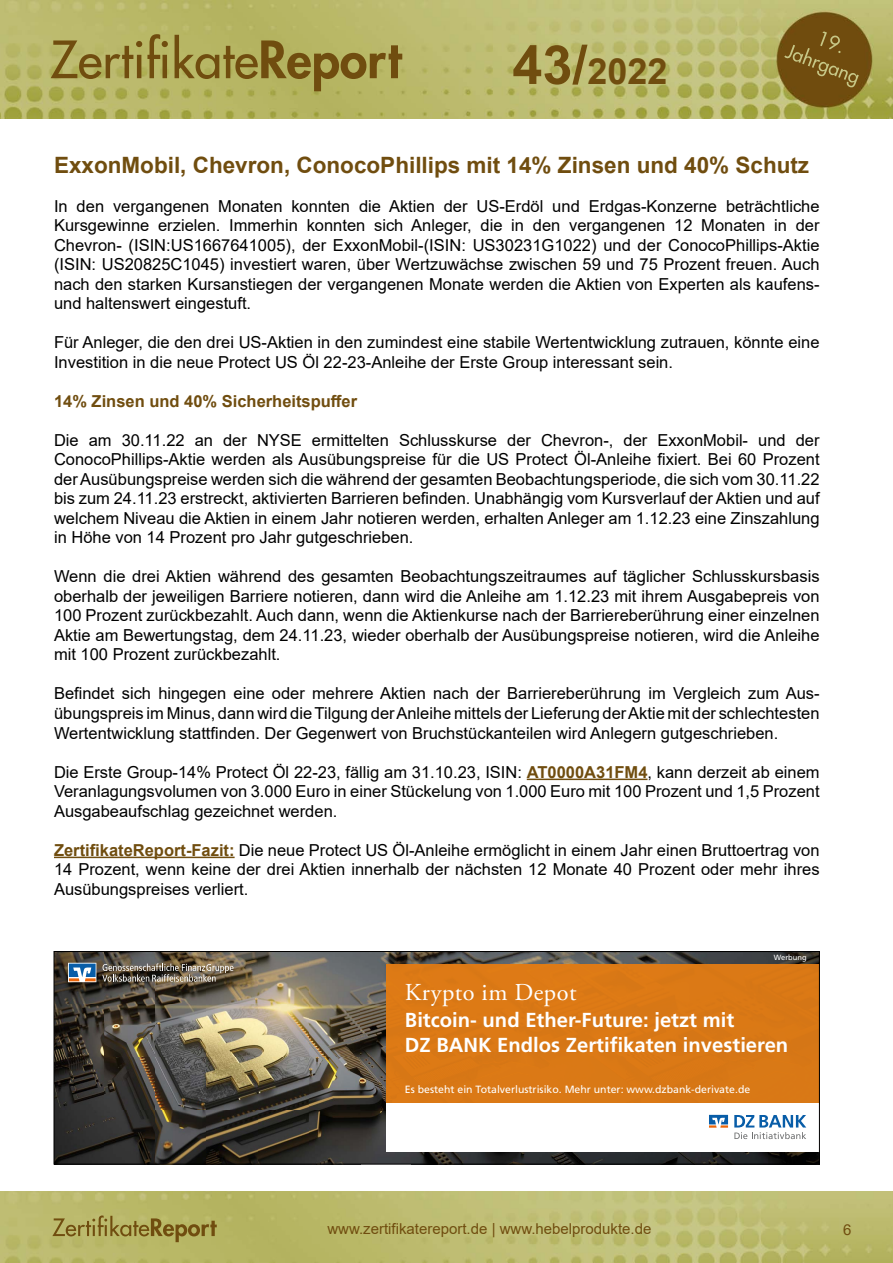
<style>
.page{position:relative;width:893px;height:1263px;background:#fff}
.page>*{position:absolute;margin:0;border:0;box-sizing:border-box;transform-origin:0 0}
.t1{font:700 36px "Arial";color:#704d0f}
.t2{font:24.3px "Adobe Garamond Pro";letter-spacing:.02em;color:#fff}
.t3{font:700 22.5px "Arial";color:#704d0f}
.t4{font:700 20.25px/24.3px "Frutiger LT Std";color:#fff}
.t5{font:16.5px/19.5px "Arial";color:#000;text-align:justify}
.t6{font:700 16.5px "Arial";color:#704d0f}
.t7{font:15px "Arial";color:#704d0f}
.t8{font:10.5px "Frutiger LT Std";color:#fff}
.t9{font:7.5px "Frutiger LT Std";color:#fff}
.s1{font-size:54px}
.s2{font-weight:700;color:#704d0f}
</style>
<div class="page">
<img style="left:0;top:1192px;width:893px;height:71px">
<img style="left:0;top:0;width:893px;height:119px">
<hr style="left:527px;top:778px;width:120px;height:2px;background:#704d0f">
<hr style="left:54px;top:857px;width:181px;height:1px;background:#704d0f">
<img style="left:56px;top:953px;width:355px;height:51px">
<img style="left:411px;top:953px;width:407px;height:11px">
<img style="left:56px;top:1004px;width:331px;height:107px">
<img style="left:56px;top:1111px;width:355px;height:51px">
<img style="left:411px;top:1152px;width:407px;height:10px">
<div style="left:387px;top:1010px;width:48px;height:47px;background:#db7915"></div>
<div style="left:387px;top:964px;width:431px;height:46px;background:#dc7915"></div>
<div style="left:435px;top:1010px;width:383px;height:47px;background:#d97815"></div>
<div style="left:387px;top:1057px;width:431px;height:46px;background:#d97916"></div>
<div style="left:387px;top:1103px;width:432px;height:48px;background:#fff"></div>
<svg style="left:734px;top:1115px;width:72px;height:24px"></svg>
<svg style="left:709px;top:1115px;width:19px;height:13px"></svg>
<svg style="left:102px;top:963px;width:131px;height:19px;background:#797061"></svg>
<svg style="left:68px;top:963px;width:28px;height:19px"></svg>
<div style="left:54px;top:951px;width:766px;height:213px;border:1px solid #000"></div>
<h1 class="t1" style="left:512px;top:46px;width:157px"><span class="s1">43/</span>2022</h1>
<h3 class="t3" style="left:54px;top:149px;width:757px">ExxonMobil, Chevron, ConocoPhillips mit 14% Zinsen und 40% Schutz</h3>
<p class="t5" style="left:54px;top:196px;width:767px">In den vergangenen Monaten konnten die Aktien der US-Erdöl und Erdgas-Konzerne beträchtliche Kursgewinne erzielen. Immerhin konnten sich Anleger, die in den vergangenen 12 Monaten in der Chevron- (ISIN:US1667641005), der ExxonMobil-(ISIN: US30231G1022) und der ConocoPhillips-Aktie (ISIN: US20825C1045) investiert waren, über Wertzuwächse zwischen 59 und 75 Prozent freuen. Auch nach den starken Kursanstiegen der vergangenen Monate werden die Aktien von Experten als kaufens&shy;und haltenswert eingestuft.</p>
<p class="t5" style="left:54px;top:333px;width:767px">Für Anleger, die den drei US-Aktien in den zumindest eine stabile Wertentwicklung zutrauen, könnte eine<br>Investition in die neue Protect US Öl 22-23-Anleihe der Erste Group interessant sein.</p>
<p class="t6" style="left:54px;top:389px;width:305px">14% Zinsen und 40% Sicherheitspuffer</p>
<p class="t5" style="left:54px;top:430px;width:767px">Die am 30.11.22 an der NYSE ermittelten Schlusskurse der Chevron-, der ExxonMobil- und der ConocoPhillips-Aktie werden als Ausübungspreise für die US Protect Öl-Anleihe fixiert. Bei 60 Prozent der Ausübungspreise werden sich die während der gesamten Beobachtungsperiode, die sich vom 30.11.22 bis zum 24.11.23 erstreckt, aktivierten Barrieren befinden. Unabhängig vom Kursverlauf der Aktien und auf welchem Niveau die Aktien in einem Jahr notieren werden, erhalten Anleger am 1.12.23 eine Zinszahlung in Höhe von 14 Prozent pro Jahr gutgeschrieben.</p>
<p class="t5" style="left:54px;top:567px;width:767px">Wenn die drei Aktien während des gesamten Beobachtungszeitraumes auf täglicher Schlusskursbasis oberhalb der jeweiligen Barriere notieren, dann wird die Anleihe am 1.12.23 mit ihrem Ausgabepreis von 100 Prozent zurückbezahlt. Auch dann, wenn die Aktienkurse nach der Barriereberührung einer einzelnen Aktie am Bewertungstag, dem 24.11.23, wieder oberhalb der Ausübungspreise notieren, wird die Anleihe mit 100 Prozent zurückbezahlt.</p>
<p class="t5" style="left:54px;top:684px;width:767px">Befindet sich hingegen eine oder mehrere Aktien nach der Barriereberührung im Vergleich zum Aus&shy;übungspreis im Minus, dann wird die Tilgung der Anleihe mittels der Lieferung der Aktie mit der schlechtesten Wertentwicklung stattfinden. Der Gegenwert von Bruchstückanteilen wird Anlegern gutgeschrieben.</p>
<p class="t5" style="left:54px;top:762px;width:767px">Die Erste Group-14% Protect Öl 22-23, fällig am 31.10.23, ISIN: <span class="s2">AT0000A31FM4</span>, kann derzeit ab einem Veranlagungsvolumen von 3.000 Euro in einer Stückelung von 1.000 Euro mit 100 Prozent und 1,5 Prozent Ausgabeaufschlag gezeichnet werden.</p>
<p class="t5" style="left:54px;top:840px;width:767px"><span class="s2">ZertifikateReport-Fazit:</span> Die neue Protect US Öl-Anleihe ermöglicht in einem Jahr einen Bruttoertrag von 14 Prozent, wenn keine der drei Aktien innerhalb der nächsten 12 Monate 40 Prozent oder mehr ihres Ausübungspreises verliert.</p>
<p class="t9" style="left:774px;top:953px;width:34px">Werbung</p>
<h2 class="t2" style="left:405px;top:977px;width:173px">Krypto im Depot</h2>
<p class="t4" style="left:405px;top:1008px;width:385px">Bitcoin- und Ether-Future: jetzt mit<br>DZ BANK Endlos Zertifikaten investieren</p>
<p class="t8" style="left:405px;top:1083px;width:347px">Es besteht ein Totalverlustrisiko. Mehr unter: www.dzbank-derivate.de</p>
<p class="t7" style="left:327px;top:1218px;width:326px">www.zertifikatereport.de | www.hebelprodukte.de</p>
<p class="t7" style="left:843px;top:1219px;width:10px">6</p>
</div>
